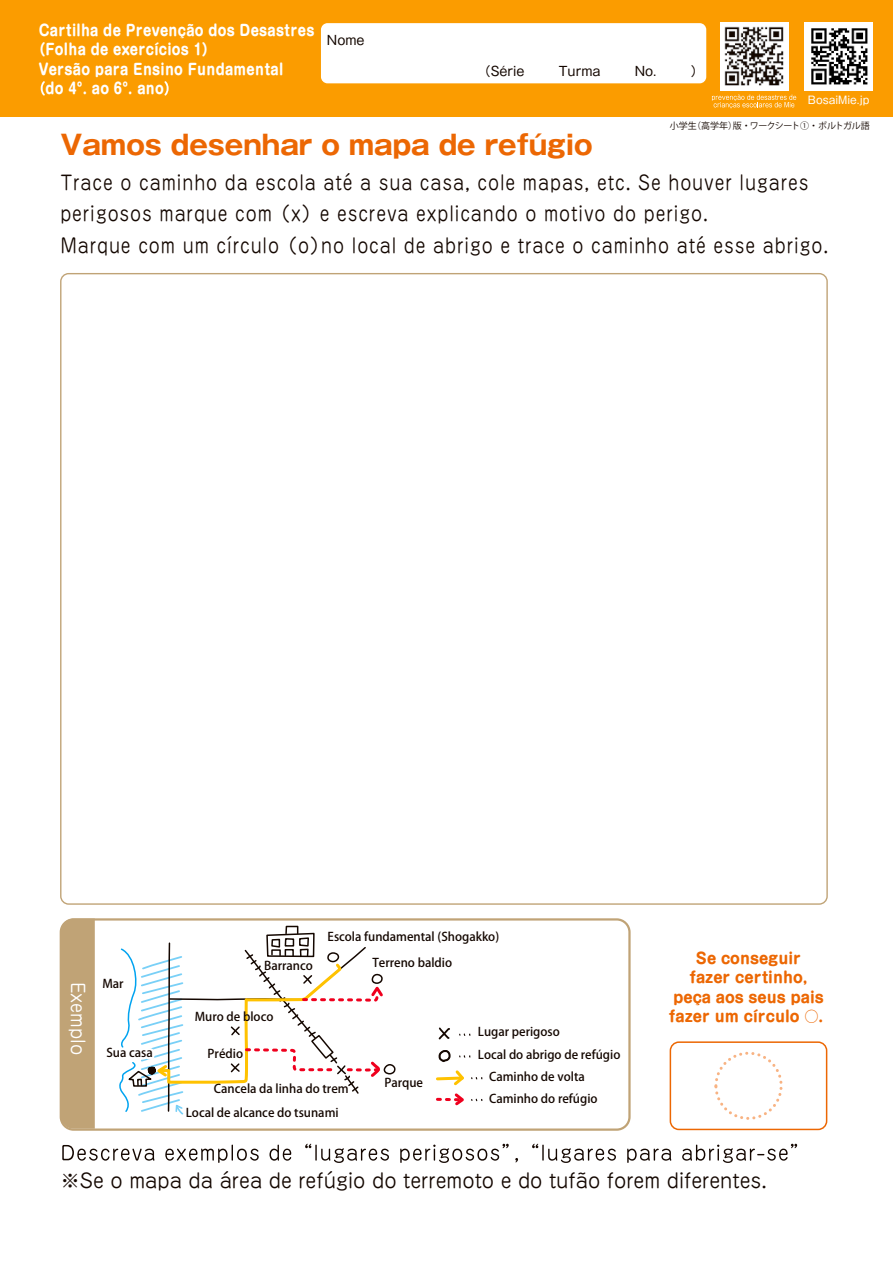
<style>
.page{position:relative;width:893px;height:1263px;background:#fff}
.page>*{position:absolute;margin:0;border:0;box-sizing:border-box;transform-origin:0 0}
.t1{font:700 27px "Gothic MB101 Pro";color:#ec6703}
.t2{font:19.5px "Jun 201 Pro";letter-spacing:.05em;color:#140700;scale:.9 1}
.t3{font:19.5px "Jun 201 Pro";color:#140700}
.t4{font:18px "Jun 201 Pro";color:#fff}
.t5{font:700 15px "Shin M Go Pro";letter-spacing:.02em;color:#fff;scale:.85 1}
.t6{font:700 15px/19.5px "Shin M Go Pro";color:#ec6703;text-align:center;scale:.95 1}
.t7{font:12.75px "Gothic MB101 Pr 6 N";color:#140700}
.t8{font:500 12px/21.9px "Koz Go Pro";color:#140700}
.t9{font:10.65px "Gothic MB101 Pro";color:#fff}
.t10{font:9px "Koz Go Pro";letter-spacing:-.005em;color:#140700}
</style>
<div class="page">
<div style="left:60px;top:918px;width:571px;height:213px;border:2px solid #c0a376;border-radius:13px"></div>
<div style="left:670px;top:1041px;width:157px;height:89px;border:2px solid #ec6703;border-radius:9px"></div>
<div style="left:714px;top:1052px;width:69px;height:68px;border:3px dashed #f8b383;border-radius:50%"></div>
<div style="left:61px;top:918px;width:34px;height:211px;background:#c0a376"></div>
<svg style="left:459px;top:1033px;width:11px;height:3px"></svg>
<svg style="left:459px;top:1055px;width:11px;height:3px"></svg>
<svg style="left:439px;top:1027px;width:11px;height:12px"></svg>
<svg style="left:439px;top:1050px;width:11px;height:12px"></svg>
<svg style="left:436px;top:1070px;width:46px;height:36px"></svg>
<div style="left:383px;top:1064px;width:13px;height:10px;border:2px solid #140700;border-radius:50%"></div>
<div style="left:285px;top:926px;width:13px;height:8px;border:2px solid #140700"></div>
<svg style="left:62px;top:1144px;width:735px;height:19px"></svg>
<svg style="left:119px;top:932px;width:266px;height:183px"></svg>
<div style="left:0;top:0;width:893px;height:117px;background:#fb9c00"></div>
<div style="left:321px;top:23px;width:385px;height:60px;background:#fff;border-radius:7px"></div>
<img style="left:720px;top:22px;width:68px;height:68px">
<svg style="left:712px;top:94px;width:84px;height:14px"></svg>
<img style="left:805px;top:22px;width:68px;height:68px">
<svg style="left:41px;top:81px;width:4px;height:15px"></svg>
<svg style="left:165px;top:81px;width:4px;height:15px"></svg>
<p class="t5" style="left:39px;top:18px;width:326px">Cartilha de Prevenção dos Desastres</p>
<p class="t5" style="left:32px;top:38px;width:216px">（Folha de exercícios (1</p>
<p class="t5" style="left:39px;top:57px;width:289px">Versão para Ensino Fundamental</p>
<p class="t5" style="left:45px;top:77px;width:141px">do . º4 ao . º6 ano</p>
<p class="t7" style="left:327px;top:29px;width:39px">Nome</p>
<p class="t7" style="left:478px;top:61px;width:150px">（Série　 　Turma　　</p>
<p class="t7" style="left:635px;top:61px;width:23px">No.</p>
<h1 class="t1" style="left:60px;top:123px;width:534px">Vamos desenhar o mapa de refúgio</h1>
<p class="t7" style="left:691px;top:61px;width:14px">(</p>
<p class="t9" style="left:808px;top:91px;width:63px">BosaiMie j p.</p>
<p class="t10" style="left:692px;top:120px;width:179px">（高学年版）・ワークシート①・ポルトガル語</p>
<p class="t10" style="left:670px;top:120px;width:28px">小学生</p>
<h2 class="t2" style="left:60px;top:167px;width:833px">Trace o caminho da escola até a sua casa, cole mapas, etc. Se houver lugares</h2>
<h2 class="t2" style="left:60px;top:198px;width:721px">perigosos marque com（x）e escreva explicando o motivo do perigo.</h2>
<h2 class="t2" style="left:321px;top:230px;width:565px">no local de abrigo e trace o caminho até esse abrigo.</h2>
<h2 class="t2" style="left:60px;top:230px;width:298px">Marque com um círculo（o）</h2>
<h3 class="t4" style="left:92px;top:982px;width:75px;rotate:90deg">Exemplo</h3>
<p class="t8" style="left:102px;top:973px;width:23px">Mar</p>
<p class="t8" style="left:107px;top:1042px;width:48px">Sua casa</p>
<p class="t8" style="left:264px;top:955px;width:50px">Barranco</p>
<p class="t8" style="left:328px;top:927px;width:173px">Escola fundamental (Shogakko(</p>
<p class="t8" style="left:372px;top:952px;width:81px">Terreno baldio</p>
<p class="t8" style="left:195px;top:1007px;width:80px">Muro de bloco</p>
<p class="t8" style="left:208px;top:1043px;width:37px">Prédio</p>
<p class="t8" style="left:214px;top:1078px;width:136px">Cancela da linha do trem</p>
<p class="t8" style="left:186px;top:1103px;width:154px">Local de alcance do tsunami</p>
<p class="t8" style="left:384px;top:1072px;width:40px">Parque</p>
<p class="t8" style="left:478px;top:1022px;width:84px">Lugar perigoso</p>
<p class="t8" style="left:489px;top:1066px;width:110px">Caminho de volta<br>Caminho do refúgio</p>
<p class="t8" style="left:478px;top:1044px;width:144px">Local do abrigo de refúgio</p>
<p class="t6" style="left:669px;top:946px;width:165px">Se conseguir<br>fazer certinho, peça aos seus pais fazer um círculo ○.</p>
<h2 class="t3" style="left:60px;top:1165px;width:708px">※Se o mapa da área de refúgio do terremoto e do tufão forem diferentes.</h2>
</div>
